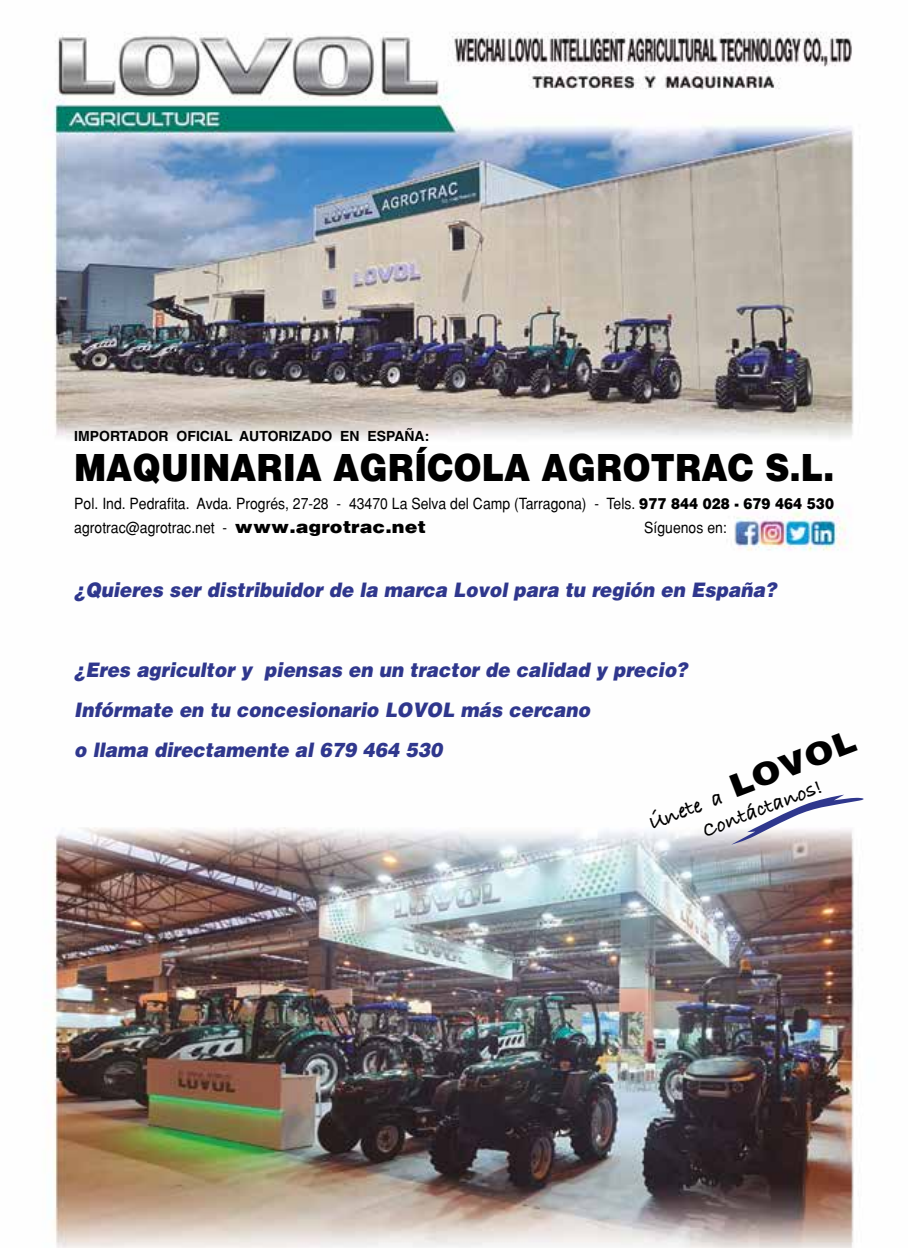
<style>
.page{position:relative;width:908px;height:1248px;background:#fff}
.page>*{position:absolute;margin:0;border:0;box-sizing:border-box;transform-origin:0 0}
.t1{font:900 38.4px "Helvetica";letter-spacing:-.01em;color:#000;scale:.89 1}
.t2{font:22px/26px "Bradley Hand ITCTT Bold";color:#000;text-align:center}
.t3{font:italic 900 20px/40px "Helvetica";color:#2f378d;scale:.92 1}
.t4{font:15.4px/24px "Helvetica";color:#000;scale:.91 1}
.t5{font:700 14px "Helvetica";color:#000}
.s1{font-weight:900}
.s2{font-weight:900;font-size:17.6px}
.s3{font-family:"Helvetica";font-weight:900;font-size:32px}
</style>
<div class="page">
<img style="left:44px;top:31px;width:819px;height:1216px">
<svg style="left:730px;top:794px;width:134px;height:50px"></svg>
<p class="t5" style="left:74px;top:427px;width:356px">IMPORTADOR OFICIAL AUTORIZADO EN ESPAÑA:</p>
<h1 class="t1" style="left:74px;top:443px;width:855px">MAQUINARIA AGRÍCOLA AGROTRAC S.L.</h1>
<p class="t4" style="left:74px;top:491px;width:836px">Pol. Ind. Pedrafita. Avda. Progrés, 27-28 - 43470 La Selva del Camp (Tarragona) - Tels. <span class="s1">977 844 028 - 679 464 530 </span>agrotrac@agrotrac.net - <span class="s2">www.agrotrac.net</span></p>
<p class="t4" style="left:644px;top:515px;width:92px">Síguenos en:</p>
<p class="t3" style="left:74px;top:569px;width:764px">¿Quieres ser distribuidor de la marca Lovol para tu región en España?</p>
<p class="t3" style="left:74px;top:649px;width:667px">¿Eres agricultor y piensas en un tractor de calidad y precio?<br>Infórmate en tu concesionario LOVOL más cercano<br>o llama directamente al 679 464 530</p>
<p class="t2" style="left:644px;top:812px;width:224px;rotate:-21deg">Únete a <span class="s3">LOVOL<br></span>Contáctanos!</p>
</div>
